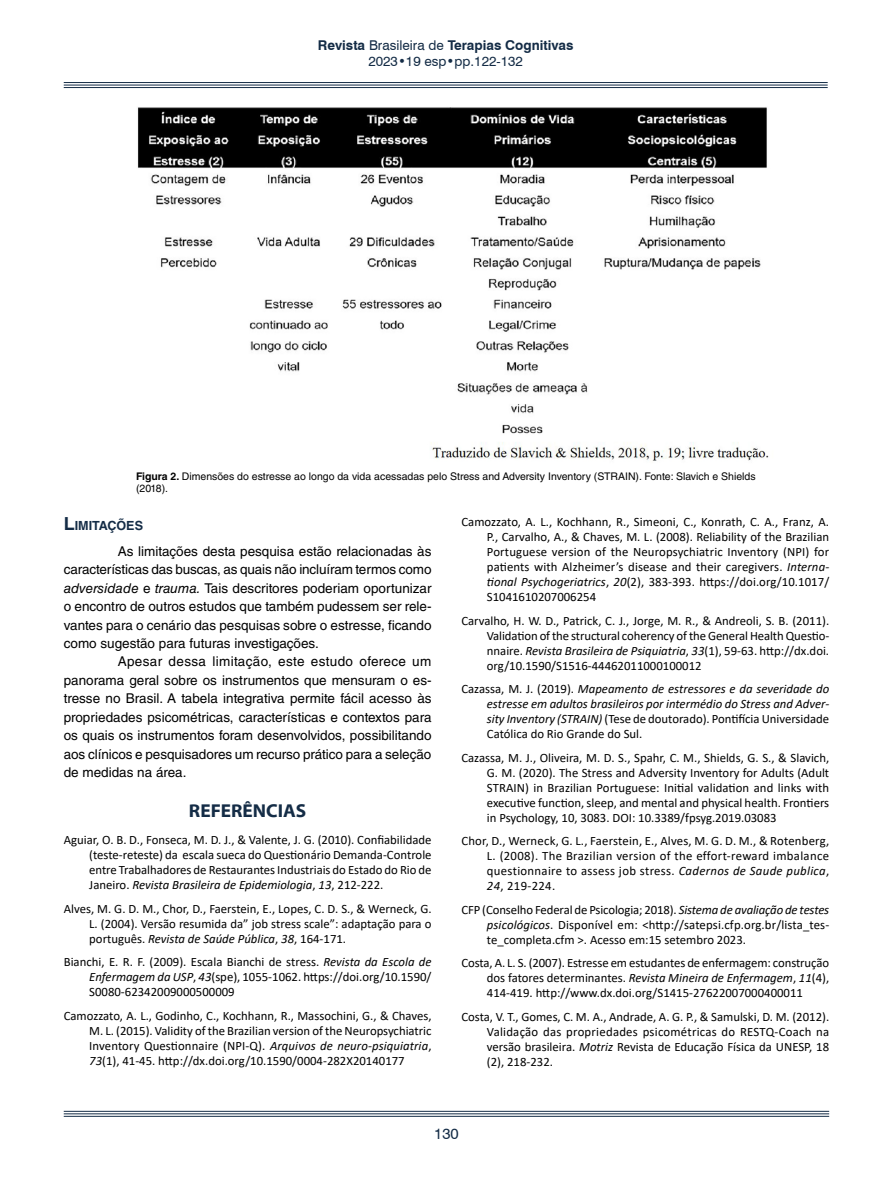
<style>
.page{position:relative;width:893px;height:1191px;background:#fff}
.page>*{position:absolute;margin:0;border:0;box-sizing:border-box;transform-origin:0 0}
.t1{font:700 18.75px "Myriad Web Pro";color:#142c46}
.t2{font:15px "Swiss 721 BT";color:#142c46}
.t3{font:13.5px "Helvetica LT Std";color:#000}
.t4{font:13.5px/16.2px "Swiss 721 BT";color:#142c46;text-align:center}
.t5{font:13.5px "Helvetica LT Std";letter-spacing:.025em;color:#000}
.t6{font:12.75px/15px "Calibri";color:#000;text-align:justify}
.t7{font:italic 12.75px/15px "Calibri";color:#000;text-align:justify}
.t8{font:700 12.6px "Helvetica LT Std";color:#142c46}
.t9{font:10.5px/12.6px "Helvetica LT Std";color:#000}
.s1{font-weight:700}
.s2{font-size:18px}
.s3{font-style:italic}
.s4{font-style:normal}
</style>
<div class="page">
<hr style="left:64px;top:82px;width:764px;height:1px;background:#142c46">
<hr style="left:64px;top:85px;width:764px;height:1px;background:#142c46">
<hr style="left:64px;top:87px;width:764px;height:1px;background:#142c46">
<hr style="left:64px;top:1110px;width:765px;height:1px;background:#142c46">
<hr style="left:64px;top:1113px;width:765px;height:1px;background:#142c46">
<hr style="left:64px;top:1115px;width:765px;height:1px;background:#142c46">
<img style="left:137px;top:107px;width:632px;height:354px">
<p class="t4" style="left:318px;top:37px;width:257px"><span class="s1">Revista</span> Brasileira de <span class="s1">Terapias Cognitivas<br></span>2023•19 esp•pp.122-132</p>
<p class="t9" style="left:136px;top:470px;width:621px"><span class="s1">Figura 2.</span> Dimensões do estresse ao longo da vida acessadas pelo Stress and Adversity Inventory (STRAIN). Fonte: Slavich e Shields (2018).</p>
<p class="t8" style="left:64px;top:517px;width:81px"><span class="s2">L</span>IMITAÇÕES</p>
<p class="t3" style="left:118px;top:543px;width:315px">As limitações desta pesquisa estão relacionadas às</p>
<p class="t3" style="left:64px;top:561px;width:369px">características das buscas, as quais não incluíram termos como</p>
<p class="t3" style="left:64px;top:580px;width:369px"><span class="s3">adversidade</span> e <span class="s3">trauma.</span> Tais descritores poderiam oportunizar</p>
<p class="t3" style="left:64px;top:598px;width:369px">o encontro de outros estudos que também pudessem ser rele-</p>
<p class="t3" style="left:64px;top:617px;width:369px">vantes para o cenário das pesquisas sobre o estresse, ficando</p>
<p class="t3" style="left:64px;top:635px;width:257px">como sugestão para futuras investigações.</p>
<p class="t5" style="left:118px;top:654px;width:315px">Apesar dessa limitação, este estudo oferece um</p>
<p class="t3" style="left:64px;top:672px;width:369px">panorama geral sobre os instrumentos que mensuram o es-</p>
<p class="t3" style="left:64px;top:691px;width:369px">tresse no Brasil. A tabela integrativa permite fácil acesso às</p>
<p class="t3" style="left:64px;top:709px;width:369px">propriedades psicométricas, características e contextos para</p>
<p class="t3" style="left:64px;top:727px;width:369px">os quais os instrumentos foram desenvolvidos, possibilitando</p>
<p class="t3" style="left:64px;top:746px;width:369px">aos clínicos e pesquisadores um recurso prático para a seleção</p>
<p class="t3" style="left:64px;top:764px;width:124px">de medidas na área.</p>
<h1 class="t1" style="left:189px;top:800px;width:119px">REFERÊNCIAS</h1>
<p class="t6" style="left:89px;top:832px;width:344px;text-indent:-26px">Aguiar, O. B. D., Fonseca, M. D. J., &amp; Valente, J. G. (2010). Confiabilidade (teste-reteste) da escala sueca do Questionário Demanda-Controle entre Trabalhadores de Restaurantes Industriais do Estado do Rio de Janeiro. <span class="s3">Revista Brasileira de Epidemiologia</span>, <span class="s3">13</span>, 212-222.</p>
<p class="t6" style="left:89px;top:901px;width:344px;text-indent:-26px">Alves, M. G. D. M., Chor, D., Faerstein, E., Lopes, C. D. S., &amp; Werneck, G.<br>L. (2004). Versão resumida da” job stress scale”: adaptação para o português. <span class="s3">Revista de Saúde Pública</span>, <span class="s3">38</span>, 164-171.</p>
<p class="t6" style="left:89px;top:954px;width:344px;text-indent:-26px">Bianchi, E. R. F. (2009). Escala Bianchi de stress. <span class="s3">Revista da Escola de Enfermagem da USP</span>, <span class="s3">43</span>(spe), 1055-1062. https://doi.org/10.1590/ S0080-62342009000500009</p>
<p class="t6" style="left:89px;top:1008px;width:344px;text-indent:-26px">Camozzato, A. L., Godinho, C., Kochhann, R., Massochini, G., &amp; Chaves, M. L. (2015). Validity of the Brazilian version of the Neuropsychiatric Inventory Questionnaire (NPI-Q). <span class="s3">Arquivos de neuro-psiquiatria</span>, <span class="s3">73</span>(1), 41-45. http://dx.doi.org/10.1590/0004-282X20140177</p>
<p class="t6" style="left:487px;top:514px;width:344px;text-indent:-26px">Camozzato, A. L., Kochhann, R., Simeoni, C., Konrath, C. A., Franz, A.<br>P., Carvalho, A., &amp; Chaves, M. L. (2008). Reliability of the Brazilian Portuguese version of the Neuropsychiatric Inventory (NPI) for patients with Alzheimer’s disease and their caregivers. <span class="s3">Interna&shy;tional Psychogeriatrics</span>, <span class="s3">20</span>(2), 383-393. https://doi.org/10.1017/ S1041610207006254</p>
<p class="t6" style="left:487px;top:613px;width:344px;text-indent:-26px">Carvalho, H. W. D., Patrick, C. J., Jorge, M. R., &amp; Andreoli, S. B. (2011).<br>Validation of the structural coherency of the General Health Questio&shy;nnaire. <span class="s3">Revista Brasileira de Psiquiatria</span>, <span class="s3">33</span>(1), 59-63. http://dx.doi. org/10.1590/S1516-44462011000100012</p>
<p class="t7" style="left:487px;top:681px;width:344px;text-indent:-26px"><span class="s4">Cazassa, M. J. (2019).</span> Mapeamento de estressores e da severidade do estresse em adultos brasileiros por intermédio do Stress and Adver&shy;sity Inventory (STRAIN) <span class="s4">(Tese de doutorado). Pontifícia Universidade Católica do Rio Grande do Sul.</span></p>
<p class="t6" style="left:487px;top:749px;width:344px;text-indent:-26px">Cazassa, M. J., Oliveira, M. D. S., Spahr, C. M., Shields, G. S., &amp; Slavich, G. M. (2020). The Stress and Adversity Inventory for Adults (Adult STRAIN) in Brazilian Portuguese: Initial validation and links with executive function, sleep, and mental and physical health. Frontiers in Psychology, 10, 3083. DOI: 10.3389/fpsyg.2019.03083</p>
<p class="t6" style="left:487px;top:833px;width:344px;text-indent:-26px">Chor, D., Werneck, G. L., Faerstein, E., Alves, M. G. D. M., &amp; Rotenberg, L. (2008). The Brazilian version of the effort-reward imbalance questionnaire to assess job stress. <span class="s3">Cadernos de Saude publica</span>, <span class="s3">24</span>, 219-224.</p>
<p class="t6" style="left:487px;top:901px;width:344px;text-indent:-26px">CFP (Conselho Federal de Psicologia; 2018). <span class="s3">Sistema de avaliação de testes psicológicos</span>. Disponível em: &lt;http://satepsi.cfp.org.br/lista_tes&shy;te_completa.cfm &gt;. Acesso em:15 setembro 2023.</p>
<p class="t6" style="left:487px;top:955px;width:344px;text-indent:-26px">Costa, A. L. S. (2007). Estresse em estudantes de enfermagem: construção dos fatores determinantes. <span class="s3">Revista Mineira de Enfermagem</span>, <span class="s3">11</span>(4), 414-419. http://www.dx.doi.org/S1415-27622007000400011</p>
<p class="t6" style="left:487px;top:1008px;width:344px;text-indent:-26px">Costa, V. T., Gomes, C. M. A., Andrade, A. G. P., &amp; Samulski, D. M. (2012).<br>Validação das propriedades psicométricas do RESTQ-Coach na versão brasileira. <span class="s3">Motriz</span> Revista de Educação Física da UNESP, 18 (2), 218-232.</p>
<p class="t2" style="left:434px;top:1124px;width:26px">130</p>
</div>
